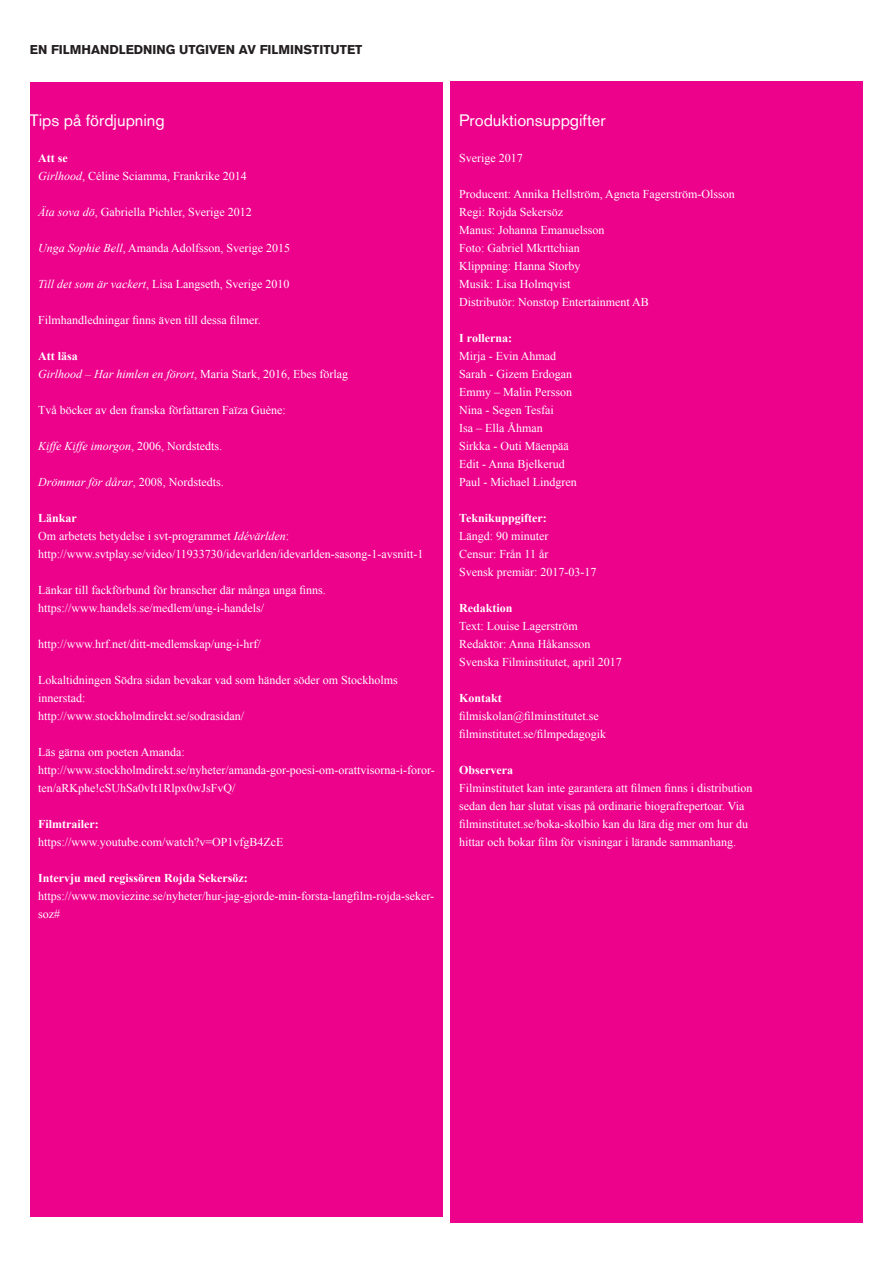
<style>
.page{position:relative;width:893px;height:1263px;background:#fff}
.page>*{position:absolute;margin:0;border:0;box-sizing:border-box;transform-origin:0 0}
.Produktionsuppgifter{font:16.5px "Akzidenz Grotesk BQ";color:#fff}
.Första_brödtext_efte{font:700 12.75px "Akzidenz Grotesk BQ";color:#231f20}
.Produktionsuppgifter-2{font:12px/18px "Times New Roman";color:#fff}
.Tipslista{font:12px "Times New Roman";color:#fff}
.Produktionsuppgifter-3{font:700 12px "Times New Roman";color:#fff}
.Produktionsuppgifter-4{font:italic 12px "Times New Roman";color:#fff}
.Tipslista-2{font:700 12px "Times New Roman";color:#fff}
.s1{font-style:italic}
.s2{font-style:normal}
.s3{font-weight:700}
</style>
<div class="page">
<div style="left:451px;top:82px;width:412px;height:1141px;background:#ed028c"></div>
<div style="left:30px;top:82px;width:412px;height:1134px;background:#ed028c"></div>
<p class="Första_brödtext_efte" style="left:30px;top:42px;width:334px">EN FILMHANDLEDNING UTGIVEN AV FILMINSTITUTET</p>
<p class="Produktionsuppgifter" style="left:30px;top:110px;width:137px">Tips på fördjupning</p>
<p class="Produktionsuppgifter-3" style="left:38px;top:150px;width:31px">Att se</p>
<p class="Produktionsuppgifter-2" style="left:38px;top:167px;width:210px"><span class="s1">Girlhood</span>, Céline Sciamma, Frankrike 2014</p>
<p class="Produktionsuppgifter-2" style="left:38px;top:203px;width:215px"><span class="s1">Äta sova dö</span>, Gabriella Pichler, Sverige 2012</p>
<p class="Produktionsuppgifter-2" style="left:38px;top:239px;width:253px"><span class="s1">Unga Sophie Bell</span>, Amanda Adolfsson, Sverige 2015</p>
<p class="Produktionsuppgifter-2" style="left:38px;top:275px;width:253px"><span class="s1">Till det som är vackert</span>, Lisa Langseth, Sverige 2010</p>
<p class="Produktionsuppgifter-2" style="left:38px;top:311px;width:224px">Filmhandledningar finns även till dessa filmer.</p>
<p class="Produktionsuppgifter-3" style="left:38px;top:348px;width:41px">Att läsa</p>
<p class="Produktionsuppgifter-2" style="left:38px;top:365px;width:311px"><span class="s1">Girlhood – Har himlen en förort</span>, Maria Stark, 2016, Ebes förlag</p>
<p class="Produktionsuppgifter-2" style="left:38px;top:401px;width:249px">Två böcker av den franska författaren Faïza Guène:</p>
<p class="Produktionsuppgifter-4" style="left:38px;top:438px;width:185px">Kiffe Kiffe imorgon<span class="s2">, 2006, Nordstedts.</span></p>
<p class="Produktionsuppgifter-2" style="left:38px;top:473px;width:187px"><span class="s1">Drömmar för dårar</span>, 2008, Nordstedts.</p>
<p class="Produktionsuppgifter-3" style="left:38px;top:510px;width:40px">Länkar</p>
<p class="Produktionsuppgifter-2" style="left:38px;top:527px;width:252px">Om arbetets betydelse i svt-programmet <span class="s1">Idévärlden</span>:</p>
<p class="Produktionsuppgifter-2" style="left:38px;top:545px;width:387px">http://www.svtplay.se/video/11933730/idevarlden/idevarlden-sasong-1-avsnitt-1</p>
<p class="Produktionsuppgifter-2" style="left:38px;top:581px;width:289px">Länkar till fackförbund för branscher där många unga finns.</p>
<p class="Produktionsuppgifter-2" style="left:38px;top:599px;width:227px">https://www.handels.se/medlem/ung-i-handels/</p>
<p class="Produktionsuppgifter-2" style="left:38px;top:635px;width:224px">http://www.hrf.net/ditt-medlemskap/ung-i-hrf/</p>
<p class="Produktionsuppgifter-2" style="left:38px;top:671px;width:361px">Lokaltidningen Södra sidan bevakar vad som händer söder om Stockholms</p>
<p class="Produktionsuppgifter-2" style="left:38px;top:689px;width:49px">innerstad:</p>
<p class="Produktionsuppgifter-2" style="left:38px;top:707px;width:207px">http://www.stockholmdirekt.se/sodrasidan/</p>
<p class="Produktionsuppgifter-2" style="left:38px;top:743px;width:148px">Läs gärna om poeten Amanda:</p>
<p class="Produktionsuppgifter-2" style="left:38px;top:761px;width:398px">http://www.stockholmdirekt.se/nyheter/amanda-gor-poesi-om-orattvisorna-i-foror&shy;ten/aRKphe!cSUhSa0vIt1Rlpx0wJsFvQ/</p>
<p class="Produktionsuppgifter-3" style="left:38px;top:816px;width:62px">Filmtrailer:</p>
<p class="Produktionsuppgifter-2" style="left:38px;top:833px;width:247px">https://www.youtube.com/watch?v=OP1vfgB4ZcE</p>
<p class="Produktionsuppgifter-3" style="left:38px;top:870px;width:211px">Intervju med regissören Rojda Sekersöz:</p>
<p class="Produktionsuppgifter-2" style="left:38px;top:887px;width:397px">https://www.moviezine.se/nyheter/hur-jag-gjorde-min-forsta-langfilm-rojda-seker&shy;soz#</p>
<p class="Produktionsuppgifter" style="left:459px;top:110px;width:148px">Produktionsuppgifter</p>
<p class="Produktionsuppgifter-2" style="left:459px;top:149px;width:65px">Sverige 2017</p>
<p class="Tipslista" style="left:459px;top:186px;width:277px">Producent: Annika Hellström, Agneta Fagerström-Olsson</p>
<p class="Tipslista" style="left:459px;top:204px;width:105px">Regi: Rojda Sekersöz</p>
<p class="Tipslista" style="left:459px;top:222px;width:147px">Manus: Johanna Emanuelsson</p>
<p class="Tipslista" style="left:459px;top:240px;width:122px">Foto: Gabriel Mkrttchian</p>
<p class="Tipslista" style="left:459px;top:258px;width:123px">Klippning: Hanna Storby</p>
<p class="Tipslista" style="left:459px;top:276px;width:113px">Musik: Lisa Holmqvist</p>
<p class="Tipslista" style="left:459px;top:294px;width:191px">Distributör: Nonstop Entertainment AB</p>
<p class="Tipslista-2" style="left:459px;top:330px;width:54px">I rollerna:</p>
<p class="Tipslista" style="left:459px;top:348px;width:98px">Mirja - Evin Ahmad</p>
<p class="Tipslista" style="left:459px;top:366px;width:114px">Sarah - Gizem Erdogan</p>
<p class="Tipslista" style="left:459px;top:384px;width:115px">Emmy – Malin Persson</p>
<p class="Tipslista" style="left:459px;top:402px;width:96px">Nina - Segen Tesfai</p>
<p class="Tipslista" style="left:459px;top:420px;width:85px">Isa – Ella Åhman</p>
<p class="Tipslista" style="left:459px;top:438px;width:103px">Sirkka - Outi Mäenpää</p>
<p class="Tipslista" style="left:459px;top:456px;width:107px">Edit - Anna Bjelkerud</p>
<p class="Tipslista" style="left:459px;top:474px;width:119px">Paul - Michael Lindgren</p>
<p class="Tipslista-2" style="left:459px;top:510px;width:89px">Teknikuppgifter:</p>
<p class="Tipslista" style="left:459px;top:528px;width:91px">Längd: 90 minuter</p>
<p class="Tipslista" style="left:459px;top:546px;width:91px">Censur: Från 11 år</p>
<p class="Tipslista" style="left:459px;top:564px;width:139px">Svensk premiär: 2017-03-17</p>
<p class="Produktionsuppgifter-2" style="left:459px;top:599px;width:120px"><span class="s3">Redaktion<br></span>Text: Louise Lagerström</p>
<p class="Produktionsuppgifter-2" style="left:459px;top:635px;width:133px">Redaktör: Anna Håkansson</p>
<p class="Produktionsuppgifter-2" style="left:459px;top:653px;width:164px">Svenska Filminstitutet, april 2017</p>
<p class="Produktionsuppgifter-3" style="left:459px;top:690px;width:44px">Kontakt</p>
<p class="Produktionsuppgifter-2" style="left:459px;top:707px;width:141px">filmiskolan@filminstitutet.se</p>
<p class="Produktionsuppgifter-2" style="left:459px;top:725px;width:149px">filminstitutet.se/filmpedagogik</p>
<p class="Produktionsuppgifter-3" style="left:459px;top:762px;width:55px">Observera</p>
<p class="Produktionsuppgifter-2" style="left:459px;top:779px;width:295px">Filminstitutet kan inte garantera att filmen finns i distribution</p>
<p class="Produktionsuppgifter-2" style="left:459px;top:797px;width:287px">sedan den har slutat visas på ordinarie biografrepertoar. Via</p>
<p class="Produktionsuppgifter-2" style="left:459px;top:815px;width:290px">filminstitutet.se/boka-skolbio kan du lära dig mer om hur du</p>
<p class="Produktionsuppgifter-2" style="left:459px;top:833px;width:278px">hittar och bokar film för visningar i lärande sammanhang.</p>
</div>
